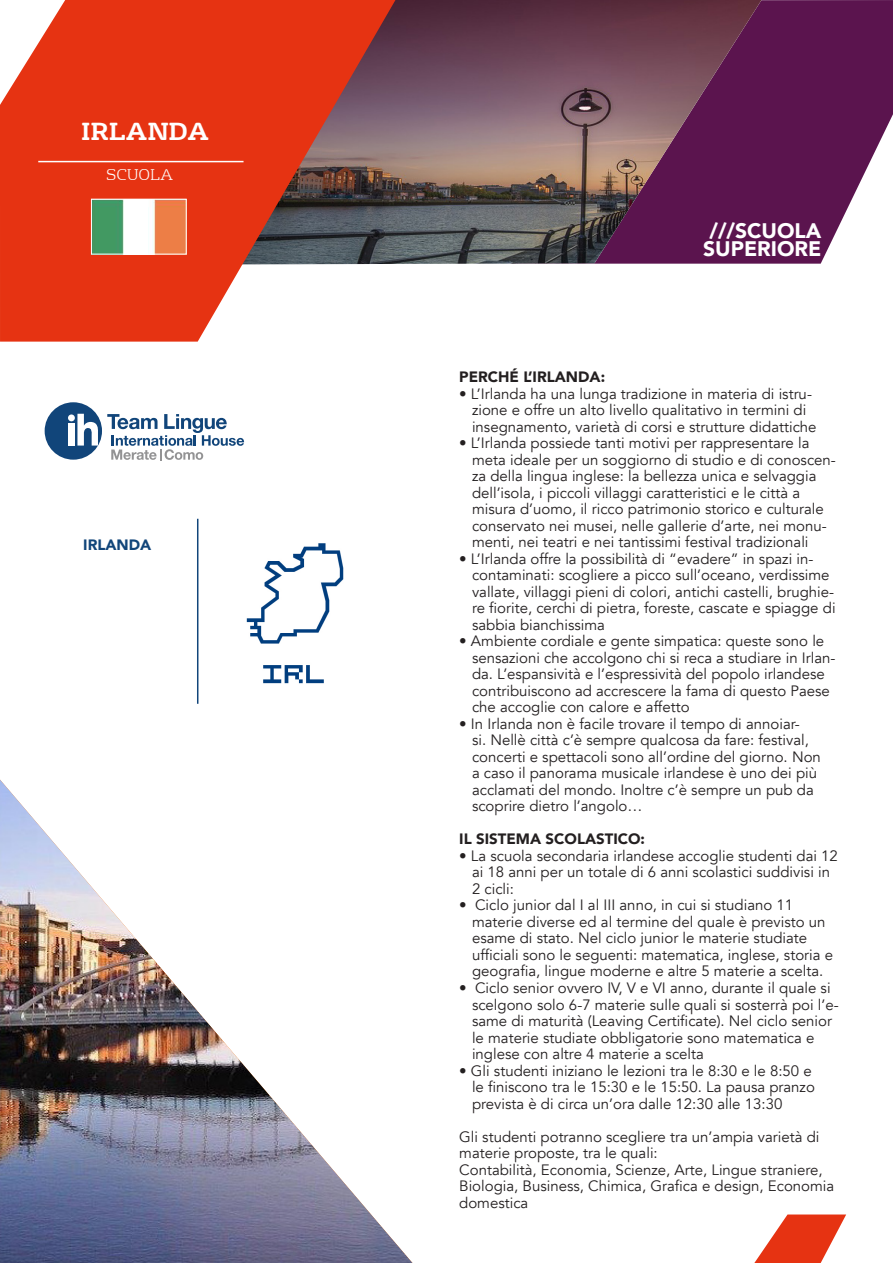
<style>
.page{position:relative;width:893px;height:1263px;background:#fff}
.page>*{position:absolute;margin:0;border:0;box-sizing:border-box;transform-origin:0 0}
.t1{font:700 24px "FS Rufus";color:#fff}
.t2{font:900 21px "Avenir";color:#fff}
.t3{font:15px/16.5px "Avenir";color:#231f20}
.t4{font:900 15px "Avenir";color:#231f20}
.t5{font:900 15px "Avenir";color:#11457a}
.t6{font:300 15px "FS Rufus";color:#fff}
</style>
<div class="page">
<svg style="left:761px;top:0;width:132px;height:264px;background:#733768"></svg>
<img style="left:395px;top:0;width:366px;height:264px">
<svg style="left:0;top:0;width:395px;height:342px;background:#d4533c"></svg>
<svg style="left:754px;top:1214px;width:92px;height:49px"></svg>
<hr style="left:38px;top:161px;width:206px;height:1px;background:#fff">
<img style="left:93px;top:201px;width:92px;height:52px">
<div style="left:91px;top:199px;width:96px;height:56px;border:1px solid #fff"></div>
<div style="left:45px;top:402px;width:57px;height:58px;background:#11457a;border-radius:50%"></div>
<div style="left:68px;top:414px;width:7px;height:7px;background:#fff;border-radius:50%"></div>
<div style="left:68px;top:423px;width:7px;height:23px;background:#fff"></div>
<svg style="left:77px;top:414px;width:21px;height:32px"></svg>
<svg style="left:107px;top:414px;width:137px;height:47px"></svg>
<hr style="left:197px;top:519px;width:1px;height:185px;background:#11457a">
<img style="left:246px;top:543px;width:98px;height:141px">
<img style="left:0;top:780px;width:412px;height:483px">
<p class="t1" style="left:81px;top:110px;width:129px">IRLANDA</p>
<p class="t6" style="left:106px;top:163px;width:69px">SCUOLA</p>
<p class="t5" style="left:83px;top:532px;width:70px">IRLANDA</p>
<p class="t2" style="left:709px;top:213px;width:113px">///SCUOLA</p>
<p class="t2" style="left:703px;top:231px;width:120px">SUPERIORE</p>
<p class="t4" style="left:459px;top:364px;width:147px">PERCHÉ L’IRLANDA:</p>
<p class="t3" style="left:472px;top:386px;width:346px;text-indent:-13px">• L’Irlanda ha una lunga tradizione in materia di istru&shy;zione e offre un alto livello qualitativo in termini di insegnamento, varietà di corsi e strutture didattiche</p>
<p class="t3" style="left:472px;top:435px;width:365px;text-indent:-13px">• L’Irlanda possiede tanti motivi per rappresentare la meta ideale per un soggiorno di studio e di conoscen&shy;za della lingua inglese: la bellezza unica e selvaggia dell’isola, i piccoli villaggi caratteristici e le città a misura d’uomo, il ricco patrimonio storico e culturale conservato nei musei, nelle gallerie d’arte, nei monu&shy;menti, nei teatri e nei tantissimi festival tradizionali</p>
<p class="t3" style="left:472px;top:551px;width:365px;text-indent:-13px">• L’Irlanda offre la possibilità di “evadere” in spazi in&shy;contaminati: scogliere a picco sull’oceano, verdissime vallate, villaggi pieni di colori, antichi castelli, brughie&shy;re fiorite, cerchi di pietra, foreste, cascate e spiagge di sabbia bianchissima</p>
<p class="t3" style="left:472px;top:633px;width:365px;text-indent:-13px">• Ambiente cordiale e gente simpatica: queste sono le sensazioni che accolgono chi si reca a studiare in Irlan&shy;da. L’espansività e l’espressività del popolo irlandese contribuiscono ad accrescere la fama di questo Paese che accoglie con calore e affetto</p>
<p class="t3" style="left:472px;top:716px;width:350px;text-indent:-13px">• In Irlanda non è facile trovare il tempo di annoiar-<br>si. Nellè città c’è sempre qualcosa da fare: festival, concerti e spettacoli sono all’ordine del giorno. Non a caso il panorama musicale irlandese è uno dei più acclamati del mondo. Inoltre c’è sempre un pub da scoprire dietro l’angolo…</p>
<p class="t4" style="left:459px;top:826px;width:187px">IL SISTEMA SCOLASTICO:</p>
<p class="t3" style="left:472px;top:848px;width:367px;text-indent:-13px">• La scuola secondaria irlandese accoglie studenti dai 12 ai 18 anni per un totale di 6 anni scolastici suddivisi in<br>2 cicli:</p>
<p class="t3" style="left:472px;top:897px;width:363px;text-indent:-13px">• Ciclo junior dal I al III anno, in cui si studiano 11 materie diverse ed al termine del quale è previsto un esame di stato. Nel ciclo junior le materie studiate ufficiali sono le seguenti: matematica, inglese, storia e geografia, lingue moderne e altre 5 materie a scelta.</p>
<p class="t3" style="left:472px;top:980px;width:368px;text-indent:-13px">• Ciclo senior ovvero IV, V e VI anno, durante il quale si scelgono solo 6-7 materie sulle quali si sosterrà poi l’e&shy;same di maturità (Leaving Certificate). Nel ciclo senior le materie studiate obbligatorie sono matematica e inglese con altre 4 materie a scelta</p>
<p class="t3" style="left:472px;top:1062px;width:344px;text-indent:-13px">• Gli studenti iniziano le lezioni tra le 8:30 e le 8:50 e le finiscono tra le 15:30 e le 15:50. La pausa pranzo prevista è di circa un’ora dalle 12:30 alle 13:30</p>
<p class="t3" style="left:459px;top:1128px;width:377px">Gli studenti potranno scegliere tra un’ampia varietà di materie proposte, tra le quali:<br>Contabilità, Economia, Scienze, Arte, Lingue straniere, Biologia, Business, Chimica, Grafica e design, Economia domestica</p>
</div>
